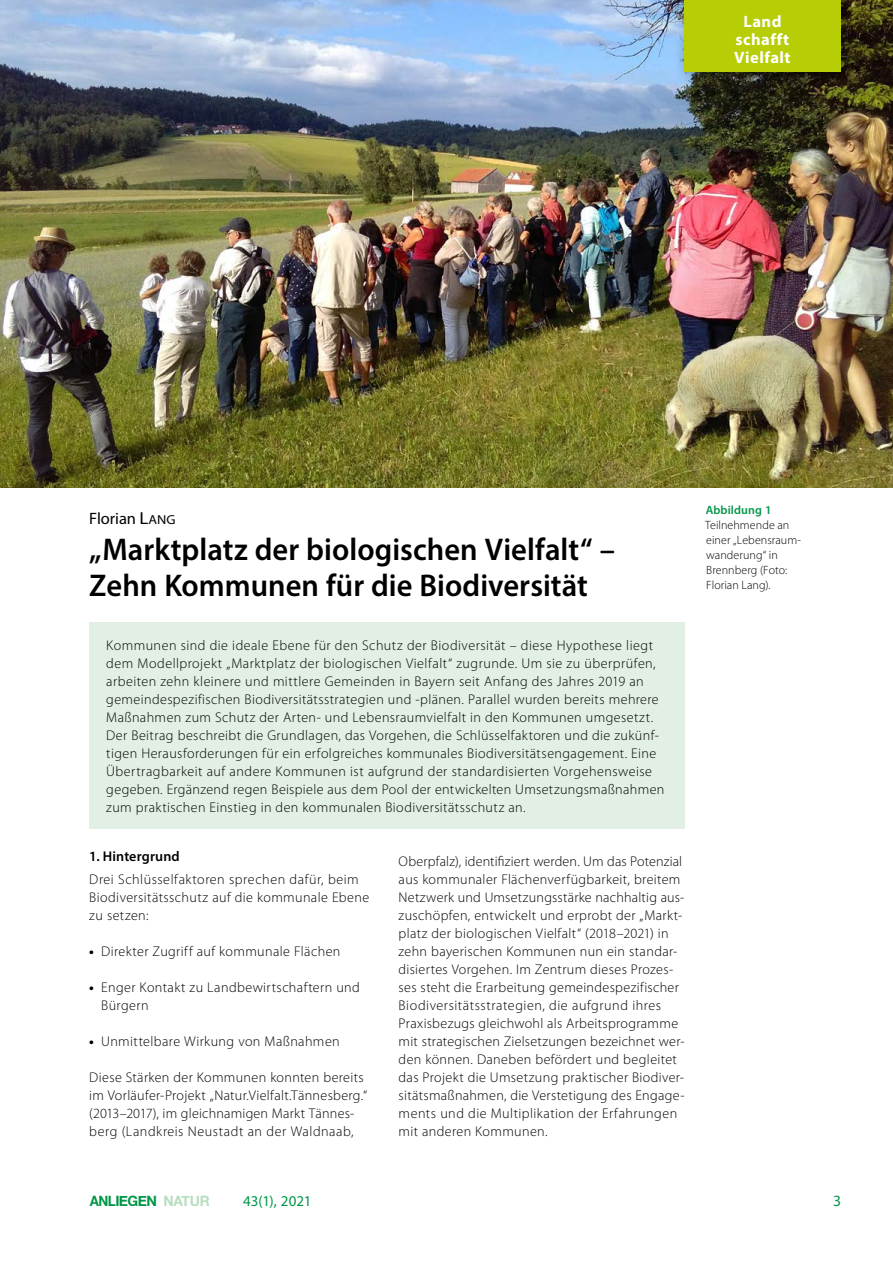
<style>
.page{position:relative;width:893px;height:1263px;background:#fff}
.page>*{position:absolute;margin:0;border:0;box-sizing:border-box;transform-origin:0 0}
.H__Haupttitel{font:600 31.5px/36px "Myriad Pro";color:#000}
.t1{font:700 16.5px/18px "Myriad Pro";letter-spacing:.03em;color:#fff;text-align:center}
.Autor{font:16.5px "Myriad Pro";letter-spacing:-.005em;color:#000}
.t2{font:15.75px "Myriad Pro";color:#009648}
.t3{font:15px "Myriad Pro";color:#009648}
.t4{font:700 14.25px "Helvetica Neue";letter-spacing:-.035em;color:#009648;scale:.94 1}
.P__Fließtext_2Sp{font:300 14.1px/18px "Myriad Pro";letter-spacing:.025em;color:#000}
.P__Fließtext_Aufzäh{font:300 14.1px/18px "Myriad Pro";letter-spacing:.025em;color:#000}
.H1__Headline_Fliess{font:600 14.1px "Myriad Pro";letter-spacing:.01em;color:#000}
.Bildlegende_linksbün{font:300 12px/15px "Myriad Pro";letter-spacing:.005em;color:#000}
.Bildlegende_Headline{font:600 12px "Myriad Pro";letter-spacing:.01em;color:#009648}
.s1{font-size:17.4px}
.s2{font-size:13.05px}
.s3{font-weight:700}
.s4{color:rgb(111 188 126/.5)}
</style>
<div class="page">
<img style="left:0;top:0;width:893px;height:488px">
<div style="left:89px;top:622px;width:596px;height:207px;background:#e1efe4"></div>
<div style="left:674px;top:0;width:184px;height:88px;background:#000;opacity:.4"></div>
<div style="left:685px;top:0;width:156px;height:71px;background:#b7cd05"></div>
<p class="t1" style="left:734px;top:11px;width:58px">Land schafft<br>Vielfalt</p>
<p class="Autor" style="left:89px;top:508px;width:88px">Florian <span class="s1">L</span><span class="s2">ang</span></p>
<p class="H__Haupttitel" style="left:89px;top:530px;width:527px">„Marktplatz der biologischen Vielfalt“ –<br>Zehn Kommunen für die Biodiversität</p>
<p class="P__Fließtext_2Sp" style="left:106px;top:636px;width:560px">Kommunen sind die ideale Ebene für den Schutz der Biodiversität – diese Hypothese liegt dem Modellprojekt „Marktplatz der biologischen Vielfalt“ zugrunde. Um sie zu überprüfen, arbeiten zehn kleinere und mittlere Gemeinden in Bayern seit Anfang des Jahres 2019 an gemeindespezifischen Biodiversitätsstrategien und -plänen. Parallel wurden bereits mehrere Maßnahmen zum Schutz der Arten- und Lebensraumvielfalt in den Kommunen umgesetzt.<br>Der Beitrag beschreibt die Grundlagen, das Vorgehen, die Schlüsselfaktoren und die zukünf&shy;tigen Herausforderungen für ein erfolgreiches kommunales Biodiversitätsengagement. Eine Übertragbarkeit auf andere Kommunen ist aufgrund der standardisierten Vorgehensweise gegeben. Ergänzend regen Beispiele aus dem Pool der entwickelten Umsetzungsmaßnahmen zum praktischen Einstieg in den kommunalen Biodiversitätsschutz an.</p>
<h1 class="H1__Headline_Fliess" style="left:89px;top:847px;width:92px">1. Hintergrund</h1>
<p class="P__Fließtext_2Sp" style="left:89px;top:870px;width:282px">Drei Schlüsselfaktoren sprechen dafür, beim<br>Biodiversitätsschutz auf die kommunale Ebene zu setzen:</p>
<p class="P__Fließtext_Aufzäh" style="left:89px;top:942px;width:253px"><span class="s3">•</span> Direkter Zugriff auf kommunale Flächen</p>
<p class="P__Fließtext_Aufzäh" style="left:101px;top:978px;width:260px;text-indent:-12px"><span class="s3">•</span> Enger Kontakt zu Landbewirtschaftern und<br>Bürgern</p>
<p class="P__Fließtext_Aufzäh" style="left:89px;top:1032px;width:252px"><span class="s3">•</span> Unmittelbare Wirkung von Maßnahmen</p>
<p class="P__Fließtext_2Sp" style="left:89px;top:1068px;width:280px">Diese Stärken der Kommunen konnten bereits im Vorläufer-Projekt „Natur.Vielfalt.Tännesberg.“ (2013–2017), im gleichnamigen Markt Tännes&shy;berg (Landkreis Neustadt an der Waldnaab,</p>
<p class="P__Fließtext_2Sp" style="left:399px;top:852px;width:287px">Oberpfalz), identifiziert werden. Um das Potenzial aus kommunaler Flächenverfügbarkeit, breitem Netzwerk und Umsetzungsstärke nachhaltig aus&shy;zuschöpfen, entwickelt und erprobt der „Markt&shy;platz der biologischen Vielfalt“ (2018–2021) in zehn bayerischen Kommunen nun ein standar&shy;disiertes Vorgehen. Im Zentrum dieses Prozes&shy;ses steht die Erarbeitung gemeindespezifischer Biodiversitätsstrategien, die aufgrund ihres Praxisbezugs gleichwohl als Arbeitsprogramme mit strategischen Zielsetzungen bezeichnet wer&shy;den können. Daneben befördert und begleitet das Projekt die Umsetzung praktischer Biodiver&shy;sitätsmaßnahmen, die Verstetigung des Engage&shy;ments und die Multiplikation der Erfahrungen mit anderen Kommunen.</p>
<p class="Bildlegende_Headline" style="left:706px;top:502px;width:67px">Abbildung 1</p>
<p class="Bildlegende_linksbün" style="left:705px;top:517px;width:97px">Teilnehmende an einer „Lebensraum&shy;wanderung“ in<br>Brennberg (Foto:<br>Florian Lang).</p>
<p class="t4" style="left:90px;top:1189px;width:129px">ANLIEGEN <span class="s4">NATUR</span></p>
<p class="t3" style="left:243px;top:1191px;width:70px">43(1), 2021</p>
<p class="t2" style="left:833px;top:1191px;width:10px">3</p>
</div>
